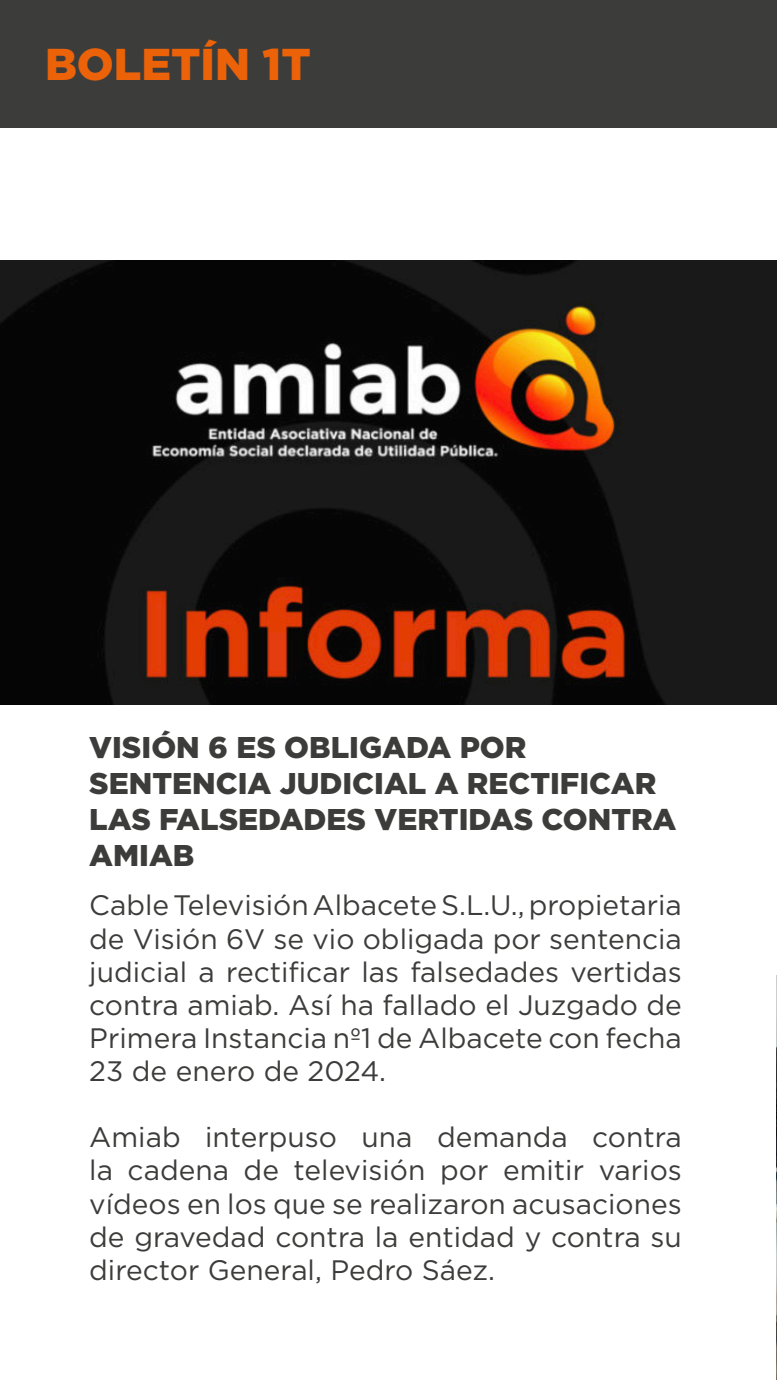
<style>
.page{position:relative;width:777px;height:1380px;background:#fff}
.page>*{position:absolute;margin:0;border:0;box-sizing:border-box;transform-origin:0 0}
.t1{font:900 44.56px "Gotham";color:#eb6209}
.t2{font:900 30px/36px "Gotham";color:#3c3c3b}
.TEXTO_CORRIDO_-_MED{font:28.12px/33.1px "Gotham";color:#3c3c3b;text-align:justify}
</style>
<div class="page">
<div style="left:0;top:0;width:776px;height:128px;background:#3c3c3b"></div>
<img style="left:0;top:261px;width:775px;height:443px">
<h1 class="t1" style="left:45px;top:34px;width:267px">BOLETÍN 1T</h1>
<p class="t2" style="left:89px;top:729px;width:438px">VISIÓN 6 ES OBLIGADA POR</p>
<p class="t2" style="left:89px;top:765px;width:588px">SENTENCIA JUDICIAL A RECTIFICAR<br>LAS FALSEDADES VERTIDAS CONTRA<br>AMIAB</p>
<p class="TEXTO_CORRIDO_-_MED" style="left:89px;top:888px;width:594px">Cable Televisión Albacete S.L.U., propietaria de Visión 6V se vio obligada por sentencia judicial a rectificar las falsedades vertidas contra amiab. Así ha fallado el Juzgado de Primera Instancia nº1 de Albacete con fecha 23 de enero de 2024.</p>
<p class="TEXTO_CORRIDO_-_MED" style="left:89px;top:1120px;width:594px">Amiab interpuso una demanda contra la cadena de televisión por emitir varios vídeos en los que se realizaron acusaciones de gravedad contra la entidad y contra su director General, Pedro Sáez.</p>
</div>
